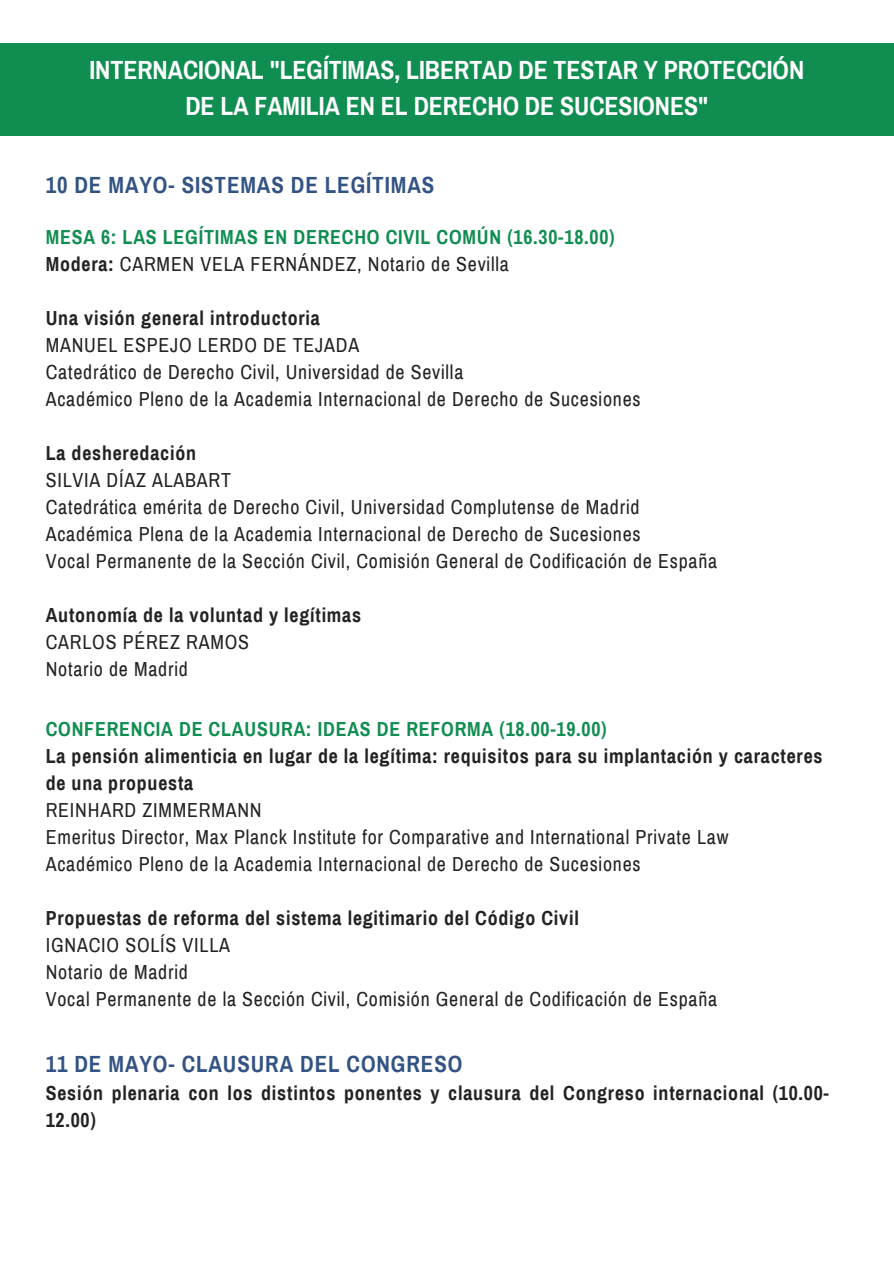
<style>
.page{position:relative;width:894px;height:1264px;background:#fff}
.page>*{position:absolute;margin:0;border:0;box-sizing:border-box;transform-origin:0 0}
.t1{font:700 25.65px/35.7px "Archivo Narrow";color:#fff;text-align:center}
.t2{font:700 22.8px "Archivo Narrow";letter-spacing:.04em;color:#335384}
.t3{font:19.8px/27px "Archivo Narrow";letter-spacing:.04em;color:#222}
.t4{font:700 19.8px/27px "Archivo Narrow";letter-spacing:.04em;color:#222}
.t5{font:700 19.8px/27px "Archivo Narrow";letter-spacing:.04em;color:#108d50}
.s1{color:#222}
.s2{font-weight:400;color:#222}
</style>
<div class="page">
<div style="left:0;top:43px;width:893px;height:92px;background:#108d50"></div>
<h1 class="t1" style="left:89px;top:53px;width:716px">INTERNACIONAL "LEGÍTIMAS, LIBERTAD DE TESTAR Y PROTECCIÓN<br>DE LA FAMILIA EN EL DERECHO DE SUCESIONES"</h1>
<h2 class="t2" style="left:46px;top:172px;width:390px">10 DE MAYO- SISTEMAS DE LEGÍTIMAS</h2>
<p class="t5" style="left:46px;top:223px;width:570px">MESA 6: LAS LEGÍTIMAS EN DERECHO CIVIL COMÚN (16.30-18.00)<br><span class="s1">Modera:</span> <span class="s2">CARMEN VELA FERNÁNDEZ, Notario de Sevilla</span></p>
<p class="t4" style="left:46px;top:304px;width:276px">Una visión general introductoria</p>
<p class="t3" style="left:46px;top:331px;width:596px">MANUEL ESPEJO LERDO DE TEJADA<br>Catedrático de Derecho Civil, Universidad de Sevilla<br>Académico Pleno de la Academia Internacional de Derecho de Sucesiones</p>
<p class="t4" style="left:46px;top:439px;width:152px">La desheredación</p>
<p class="t3" style="left:46px;top:466px;width:672px">SILVIA DÍAZ ALABART<br>Catedrática emérita de Derecho Civil, Universidad Complutense de Madrid Académica Plena de la Academia Internacional de Derecho de Sucesiones<br>Vocal Permanente de la Sección Civil, Comisión General de Codificación de España</p>
<p class="t4" style="left:46px;top:601px;width:317px">Autonomía de la voluntad y legítimas</p>
<p class="t3" style="left:46px;top:628px;width:205px">CARLOS PÉREZ RAMOS<br>Notario de Madrid</p>
<p class="t5" style="left:46px;top:716px;width:562px">CONFERENCIA DE CLAUSURA: IDEAS DE REFORMA (18.00-19.00)</p>
<p class="t4" style="left:46px;top:743px;width:778px">La pensión alimenticia en lugar de la legítima: requisitos para su implantación y caracteres de una propuesta</p>
<p class="t3" style="left:46px;top:797px;width:684px">REINHARD ZIMMERMANN<br>Emeritus Director, Max Planck Institute for Comparative and International Private Law<br>Académico Pleno de la Academia Internacional de Derecho de Sucesiones</p>
<p class="t4" style="left:46px;top:905px;width:534px">Propuestas de reforma del sistema legitimario del Código Civil</p>
<p class="t3" style="left:46px;top:932px;width:672px">IGNACIO SOLÍS VILLA<br>Notario de Madrid<br>Vocal Permanente de la Sección Civil, Comisión General de Codificación de España</p>
<p class="t2" style="left:46px;top:1051px;width:418px">11 DE MAYO- CLAUSURA DEL CONGRESO</p>
<p class="t4" style="left:46px;top:1079px;width:784px">Sesión plenaria con los distintos ponentes y clausura del Congreso internacional (10.00-<br>12.00)</p>
</div>
